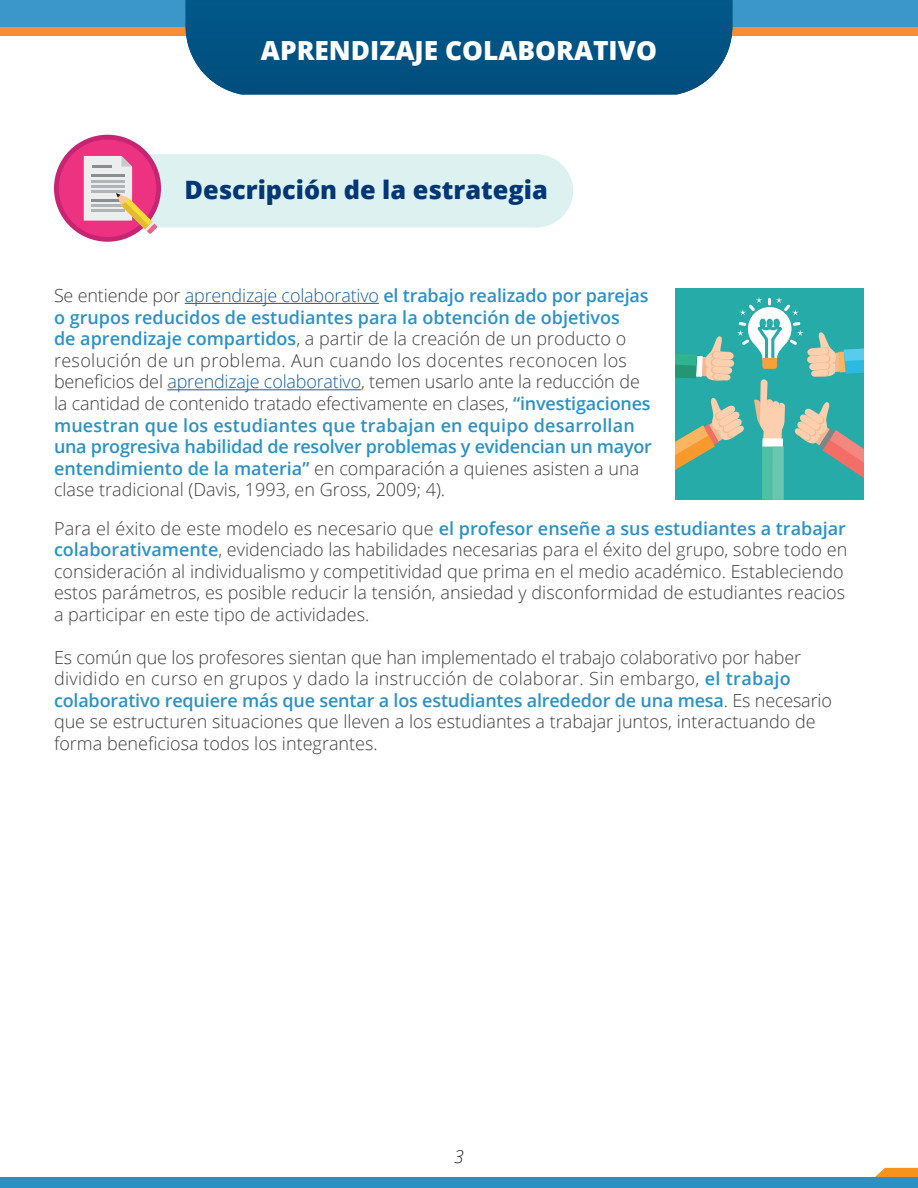
<style>
.page{position:relative;width:918px;height:1188px;background:#fff}
.page>*{position:absolute;margin:0;border:0;box-sizing:border-box;transform-origin:0 0}
.t1{font:800 26.25px "Open Sans";color:#fff}
.t2{font:800 25.35px "Open Sans";color:#013775}
.t3{font:300 18px/21.6px "Open Sans";color:#3e3e3f}
.t4{font:italic 300 18px "Open Sans";color:#231f20}
.s1{color:#175d9e}
.s2{font-weight:600;color:#2b91c5}
</style>
<div class="page">
<svg style="left:874px;top:1168px;width:44px;height:10px"></svg>
<div style="left:0;top:1178px;width:918px;height:10px;background:#2b91c5"></div>
<hr style="left:185px;top:303px;width:194px;height:1px;background:#175d9e">
<hr style="left:167px;top:389px;width:194px;height:1px;background:#175d9e">
<div style="left:54px;top:135px;width:107px;height:107px;background:#c72574;border-radius:50%"></div>
<div style="left:59px;top:140px;width:97px;height:97px;background:#ee3282;border-radius:50%"></div>
<svg style="left:84px;top:154px;width:489px;height:80px;background:#e0e3e7"></svg>
<div style="left:0;top:0;width:918px;height:27px;background:#3b97c9"></div>
<div style="left:0;top:27px;width:918px;height:8px;background:#f68d38"></div>
<div style="left:186px;top:0;width:546px;height:94px;background:#015383"></div>
<div style="left:675px;top:288px;width:189px;height:212px;background:#27aba8"></div>
<div style="left:762px;top:447px;width:22px;height:53px;background:#4fc0a2"></div>
<div style="left:773px;top:447px;width:11px;height:53px;background:#6ac6af"></div>
<svg style="left:675px;top:297px;width:189px;height:181px"></svg>
<h1 class="t1" style="left:261px;top:30px;width:398px">APRENDIZAJE COLABORATIVO</h1>
<h2 class="t2" style="left:184px;top:170px;width:365px">Descripción de la estrategia</h2>
<p class="t3" style="left:54px;top:284px;width:599px">Se entiende por <span class="s1">aprendizaje colaborativo</span> <span class="s2">el trabajo realizado por parejas o grupos reducidos de estudiantes para la obtención de objetivos<br>de aprendizaje compartidos</span>, a partir de la creación de un producto o resolución de un problema. Aun cuando los docentes reconocen los beneficios del <span class="s1">aprendizaje colaborativo</span>, temen usarlo ante la reducción de la cantidad de contenido tratado efectivamente en clases, <span class="s2">“investigaciones muestran que los estudiantes que trabajan en equipo desarrollan una progresiva habilidad de resolver problemas y evidencian un mayor entendimiento de la materia”</span> en comparación a quienes asisten a una clase tradicional (Davis, 1993, en Gross, 2009; 4).</p>
<p class="t3" style="left:54px;top:517px;width:795px">Para el éxito de este modelo es necesario que <span class="s2">el profesor enseñe a sus estudiantes a trabajar colaborativamente</span>, evidenciado las habilidades necesarias para el éxito del grupo, sobre todo en consideración al individualismo y competitividad que prima en el medio académico. Estableciendo estos parámetros, es posible reducir la tensión, ansiedad y disconformidad de estudiantes reacios a participar en este tipo de actividades.</p>
<p class="t3" style="left:54px;top:646px;width:779px">Es común que los profesores sientan que han implementado el trabajo colaborativo por haber dividido en curso en grupos y dado la instrucción de colaborar. Sin embargo, <span class="s2">el trabajo colaborativo requiere más que sentar a los estudiantes alrededor de una mesa</span>. Es necesario que se estructuren situaciones que lleven a los estudiantes a trabajar juntos, interactuando de forma beneficiosa todos los integrantes.</p>
<p class="t4" style="left:454px;top:1144px;width:11px">3</p>
</div>
